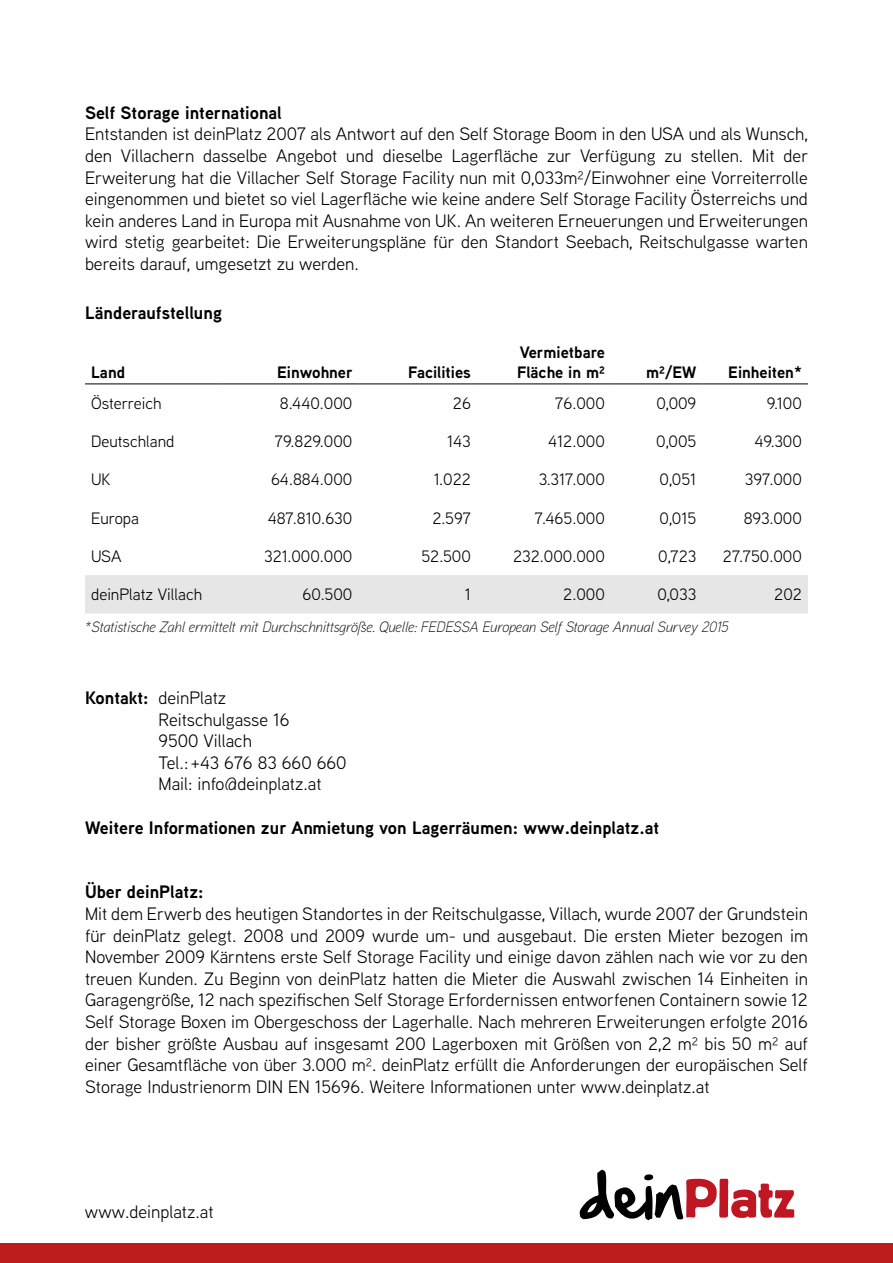
<style>
.page{position:relative;width:893px;height:1263px;background:#fff}
.page>*{position:absolute;margin:0;border:0;box-sizing:border-box;transform-origin:0 0}
.t1{font:57.75px "Block T";color:#be1622}
.t2{font:18px/21.6px "Aaux Next";color:#000;text-align:justify}
.t3{font:700 18px "Aaux Next";color:#000}
.No_Spacing{font:16.5px "Aaux Next";color:#000}
.No_Spacing-2{font:700 16.5px/19.8px "Aaux Next";color:#000}
.t4{font:italic 300 15px "Aaux Next";color:#000}
.s1{font-weight:700}
.s2{font-family:"Handof Sean";color:#000}
</style>
<div class="page">
<div style="left:85px;top:575px;width:723px;height:38px;background:#e7e6e6"></div>
<hr style="left:85px;top:383px;width:135px;height:1px;background:#000">
<hr style="left:220px;top:383px;width:138px;height:1px;background:#000">
<hr style="left:358px;top:383px;width:119px;height:1px;background:#000">
<hr style="left:477px;top:383px;width:134px;height:1px;background:#000">
<hr style="left:611px;top:383px;width:91px;height:1px;background:#000">
<hr style="left:702px;top:383px;width:106px;height:1px;background:#000">
<div style="left:0;top:1244px;width:893px;height:19px;background:#bd1d1d"></div>
<p class="t3" style="left:85px;top:100px;width:198px">Self Storage international</p>
<p class="t2" style="left:85px;top:123px;width:725px">Entstanden ist deinPlatz 2007 als Antwort auf den Self Storage Boom in den USA und als Wunsch, den Villachern dasselbe Angebot und dieselbe Lagerfläche zur Verfügung zu stellen. Mit der Erweiterung hat die Villacher Self Storage Facility nun mit 0,033m²/Einwohner eine Vorreiterrolle eingenommen und bietet so viel Lagerfläche wie keine andere Self Storage Facility Österreichs und kein anderes Land in Europa mit Ausnahme von UK. An weiteren Erneuerungen und Erweiterungen wird stetig gearbeitet: Die Erweiterungspläne für den Standort Seebach, Reitschulgasse warten bereits darauf, umgesetzt zu werden.</p>
<p class="t3" style="left:85px;top:300px;width:138px">Länderaufstellung</p>
<p class="No_Spacing-2" style="left:91px;top:362px;width:36px">Land</p>
<p class="No_Spacing-2" style="left:277px;top:362px;width:77px">Einwohner</p>
<p class="No_Spacing-2" style="left:408px;top:362px;width:64px">Facilities</p>
<p class="No_Spacing-2" style="left:517px;top:342px;width:89px">Vermietbare<br>Fläche in m²</p>
<p class="No_Spacing-2" style="left:646px;top:362px;width:52px">m²/EW</p>
<p class="No_Spacing-2" style="left:728px;top:362px;width:75px">Einheiten*</p>
<p class="No_Spacing" style="left:91px;top:392px;width:72px">Österreich</p>
<p class="No_Spacing" style="left:280px;top:392px;width:74px">8.440.000</p>
<p class="No_Spacing" style="left:453px;top:392px;width:20px">26</p>
<p class="No_Spacing" style="left:555px;top:392px;width:51px">76.000</p>
<p class="No_Spacing" style="left:656px;top:392px;width:42px">0,009</p>
<p class="No_Spacing" style="left:767px;top:392px;width:37px">9.100</p>
<p class="No_Spacing" style="left:91px;top:430px;width:85px">Deutschland</p>
<p class="No_Spacing" style="left:275px;top:430px;width:79px">79.829.000</p>
<p class="No_Spacing" style="left:447px;top:430px;width:25px">143</p>
<p class="No_Spacing" style="left:548px;top:430px;width:58px">412.000</p>
<p class="No_Spacing" style="left:656px;top:430px;width:42px">0,005</p>
<p class="No_Spacing" style="left:754px;top:430px;width:49px">49.300</p>
<p class="No_Spacing" style="left:91px;top:468px;width:21px">UK</p>
<p class="No_Spacing" style="left:271px;top:468px;width:83px">64.884.000</p>
<p class="No_Spacing" style="left:434px;top:468px;width:39px">1.022</p>
<p class="No_Spacing" style="left:539px;top:468px;width:68px">3.317.000</p>
<p class="No_Spacing" style="left:660px;top:468px;width:38px">0,051</p>
<p class="No_Spacing" style="left:745px;top:468px;width:59px">397.000</p>
<p class="No_Spacing" style="left:91px;top:507px;width:49px">Europa</p>
<p class="No_Spacing" style="left:268px;top:507px;width:86px">487.810.630</p>
<p class="No_Spacing" style="left:432px;top:507px;width:40px">2.597</p>
<p class="No_Spacing" style="left:535px;top:507px;width:72px">7.465.000</p>
<p class="No_Spacing" style="left:660px;top:507px;width:38px">0,015</p>
<p class="No_Spacing" style="left:744px;top:507px;width:60px">893.000</p>
<p class="No_Spacing" style="left:91px;top:545px;width:32px">USA</p>
<p class="No_Spacing" style="left:264px;top:545px;width:90px">321.000.000</p>
<p class="No_Spacing" style="left:421px;top:545px;width:51px">52.500</p>
<p class="No_Spacing" style="left:513px;top:545px;width:93px">232.000.000</p>
<p class="No_Spacing" style="left:658px;top:545px;width:40px">0,723</p>
<p class="No_Spacing" style="left:723px;top:545px;width:81px">27.750.000</p>
<p class="No_Spacing" style="left:91px;top:583px;width:113px">deinPlatz Villach</p>
<p class="No_Spacing" style="left:302px;top:583px;width:51px">60.500</p>
<p class="No_Spacing" style="left:465px;top:583px;width:8px">1</p>
<p class="No_Spacing" style="left:563px;top:583px;width:43px">2.000</p>
<p class="No_Spacing" style="left:657px;top:583px;width:41px">0,033</p>
<p class="No_Spacing" style="left:774px;top:583px;width:29px">202</p>
<p class="t4" style="left:85px;top:616px;width:645px">*Statistische Zahl ermittelt mit Durchschnittsgröße. Quelle: FEDESSA European Self Storage Annual Survey 2015</p>
<p class="t2" style="left:85px;top:686px;width:143px"><span class="s1">Kontakt:</span> deinPlatz</p>
<p class="t2" style="left:159px;top:708px;width:132px">Reitschulgasse 16</p>
<p class="t2" style="left:159px;top:729px;width:95px">9500 Villach</p>
<p class="t2" style="left:159px;top:751px;width:189px">Tel.: +43 676 83 660 660</p>
<p class="t2" style="left:159px;top:773px;width:165px">Mail: info@deinplatz.at</p>
<p class="t3" style="left:85px;top:815px;width:576px">Weitere Informationen zur Anmietung von Lagerräumen: www.deinplatz.at</p>
<p class="t3" style="left:85px;top:879px;width:120px">Über deinPlatz:</p>
<p class="t2" style="left:85px;top:902px;width:724px">Mit dem Erwerb des heutigen Standortes in der Reitschulgasse, Villach, wurde 2007 der Grundstein für deinPlatz gelegt. 2008 und 2009 wurde um- und ausgebaut. Die ersten Mieter bezogen im November 2009 Kärntens erste Self Storage Facility und einige davon zählen nach wie vor zu den treuen Kunden. Zu Beginn von deinPlatz hatten die Mieter die Auswahl zwischen 14 Einheiten in Garagengröße, 12 nach spezifischen Self Storage Erfordernissen entworfenen Containern sowie 12<br>Self Storage Boxen im Obergeschoss der Lagerhalle. Nach mehreren Erweiterungen erfolgte 2016 der bisher größte Ausbau auf insgesamt 200 Lagerboxen mit Größen von 2,2 m² bis 50 m² auf einer Gesamtfläche von über 3.000 m². deinPlatz erfüllt die Anforderungen der europäischen Self Storage Industrienorm DIN EN 15696. Weitere Informationen unter www.deinplatz.at</p>
<p class="t2" style="left:85px;top:1200px;width:130px">www.deinplatz.at</p>
<p class="t1" style="left:580px;top:1167px;width:217px"><span class="s2">dein</span>Platz</p>
</div>
